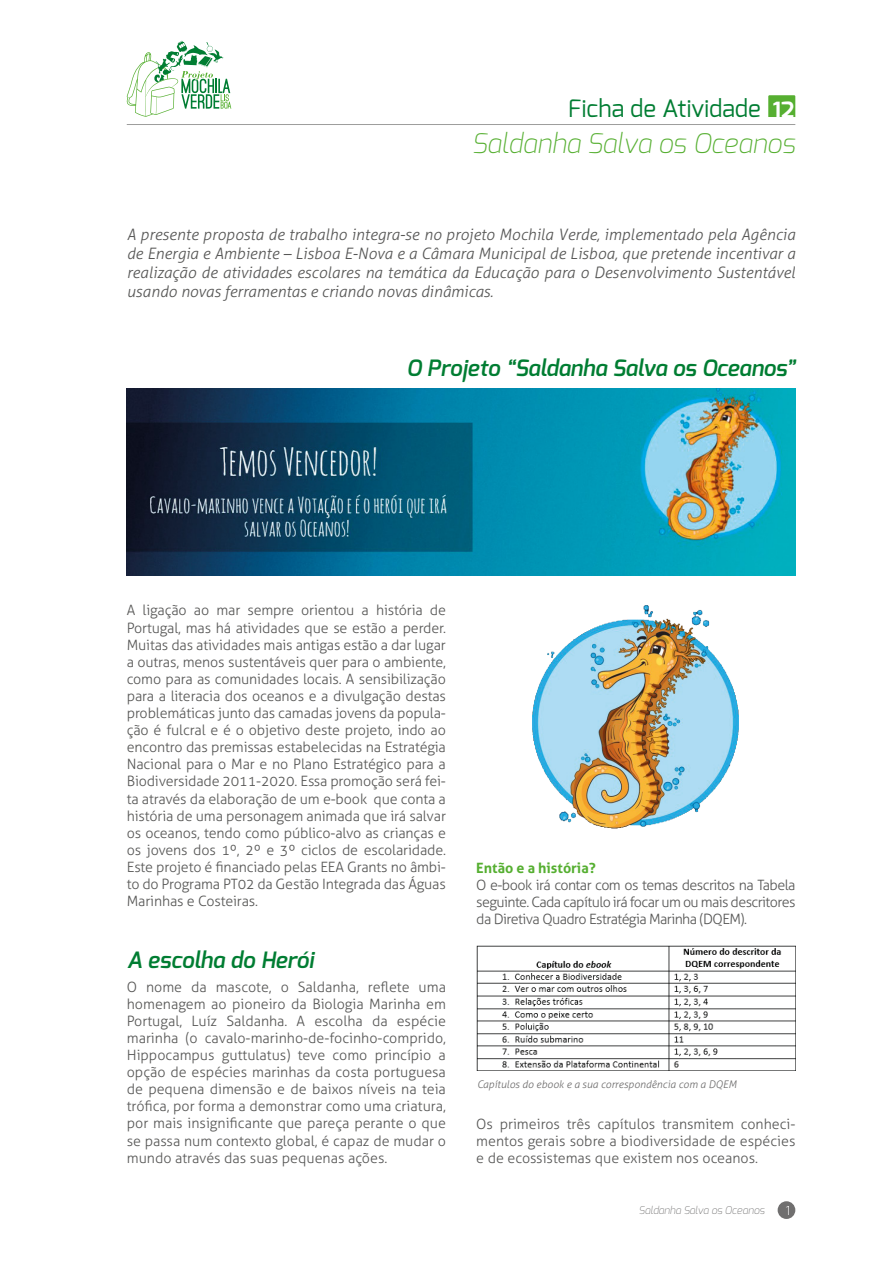
<style>
.page{position:relative;width:893px;height:1263px;background:#fff}
.page>*{position:absolute;margin:0;border:0;box-sizing:border-box;transform-origin:0 0}
.t1{font:italic 200 27px "Exo";letter-spacing:-.01em;color:#56af31}
.t2{font:24.15px "Exo";color:#007d32}
.t3{font:italic 600 22.5px "Exo";color:#007d32}
.t4{font:italic 300 15.75px/18.9px "Aller";color:#575756;text-align:justify}
.t5{font:300 14.25px/17.1px "Aller";letter-spacing:-.01em;color:#575756;text-align:justify}
.t6{font:700 14.25px "Aller";color:#56af31}
.t7{font:300 12.3px "Exo";color:#fff}
.t8{font:italic 300 10.5px "Aller";color:#706f6f}
.t9{font:italic 200 10.5px "Exo";letter-spacing:-.01em;color:#706f6f}
.s1{font-weight:700;font-size:22.35px;color:#fff}
</style>
<div class="page">
<img style="left:127px;top:388px;width:668px;height:188px">
<svg style="left:126px;top:41px;width:105px;height:76px"></svg>
<div style="left:778px;top:1201px;width:17px;height:18px;background:#706f6f;border-radius:50%"></div>
<svg style="left:768px;top:95px;width:27px;height:22px"></svg>
<hr style="left:127px;top:124px;width:668px;height:1px;background:#9d9d9c">
<img style="left:532px;top:605px;width:207px;height:224px">
<img style="left:476px;top:945px;width:320px;height:126px">
<h2 class="t2" style="left:568px;top:92px;width:228px">Ficha de Atividade <span class="s1">12</span></h2>
<h1 class="t1" style="left:472px;top:126px;width:325px">Saldanha Salva os Oceanos</h1>
<p class="t4" style="left:127px;top:225px;width:670px">A presente proposta de trabalho integra-se no projeto Mochila Verde, implementado pela Agência de Energia e Ambiente – Lisboa E-Nova e a Câmara Municipal de Lisboa, que pretende incentivar a realização de atividades escolares na temática da Educação para o Desenvolvimento Sustentável usando novas ferramentas e criando novas dinâmicas.</p>
<h3 class="t3" style="left:406px;top:354px;width:390px">O Projeto “Saldanha Salva os Oceanos”</h3>
<p class="t5" style="left:127px;top:602px;width:321px">A ligação ao mar sempre orientou a história de Portugal, mas há atividades que se estão a perder.<br>Muitas das atividades mais antigas estão a dar lugar a outras, menos sustentáveis quer para o ambiente, como para as comunidades locais. A sensibilização para a literacia dos oceanos e a divulgação destas problemáticas junto das camadas jovens da popula&shy;ção é fulcral e é o objetivo deste projeto, indo ao encontro das premissas estabelecidas na Estratégia Nacional para o Mar e no Plano Estratégico para a Biodiversidade 2011-2020. Essa promoção será fei&shy;ta através da elaboração de um e-book que conta a história de uma personagem animada que irá salvar os oceanos, tendo como público-alvo as crianças e os jovens dos 1º, 2º e 3º ciclos de escolaridade.<br>Este projeto é financiado pelas EEA Grants no âmbi&shy;to do Programa PT02 da Gestão Integrada das Águas Marinhas e Costeiras.</p>
<h3 class="t3" style="left:127px;top:945px;width:188px">A escolha do Herói</h3>
<p class="t5" style="left:127px;top:978px;width:321px">O nome da mascote, o Saldanha, reflete uma homenagem ao pioneiro da Biologia Marinha em Portugal, Luíz Saldanha. A escolha da espécie marinha (o cavalo-marinho-de-focinho-comprido, Hippocampus guttulatus) teve como princípio a opção de espécies marinhas da costa portuguesa de pequena dimensão e de baixos níveis na teia trófica, por forma a demonstrar como uma criatura, por mais insignificante que pareça perante o que se passa num contexto global, é capaz de mudar o mundo através das suas pequenas ações.</p>
<p class="t6" style="left:476px;top:859px;width:121px">Então e a história?</p>
<p class="t5" style="left:476px;top:876px;width:321px">O e-book irá contar com os temas descritos na Tabela seguinte. Cada capítulo irá focar um ou mais descritores da Diretiva Quadro Estratégia Marinha (DQEM).</p>
<p class="t8" style="left:477px;top:1077px;width:261px">Capítulos do ebook e a sua correspondência com a DQEM</p>
<p class="t5" style="left:476px;top:1115px;width:321px">Os primeiros três capítulos transmitem conheci&shy;mentos gerais sobre a biodiversidade de espécies e de ecossistemas que existem nos oceanos.</p>
<p class="t9" style="left:639px;top:1204px;width:127px">Saldanha Salva os Oceanos</p>
<p class="t7" style="left:786px;top:1202px;width:6px">1</p>
</div>
